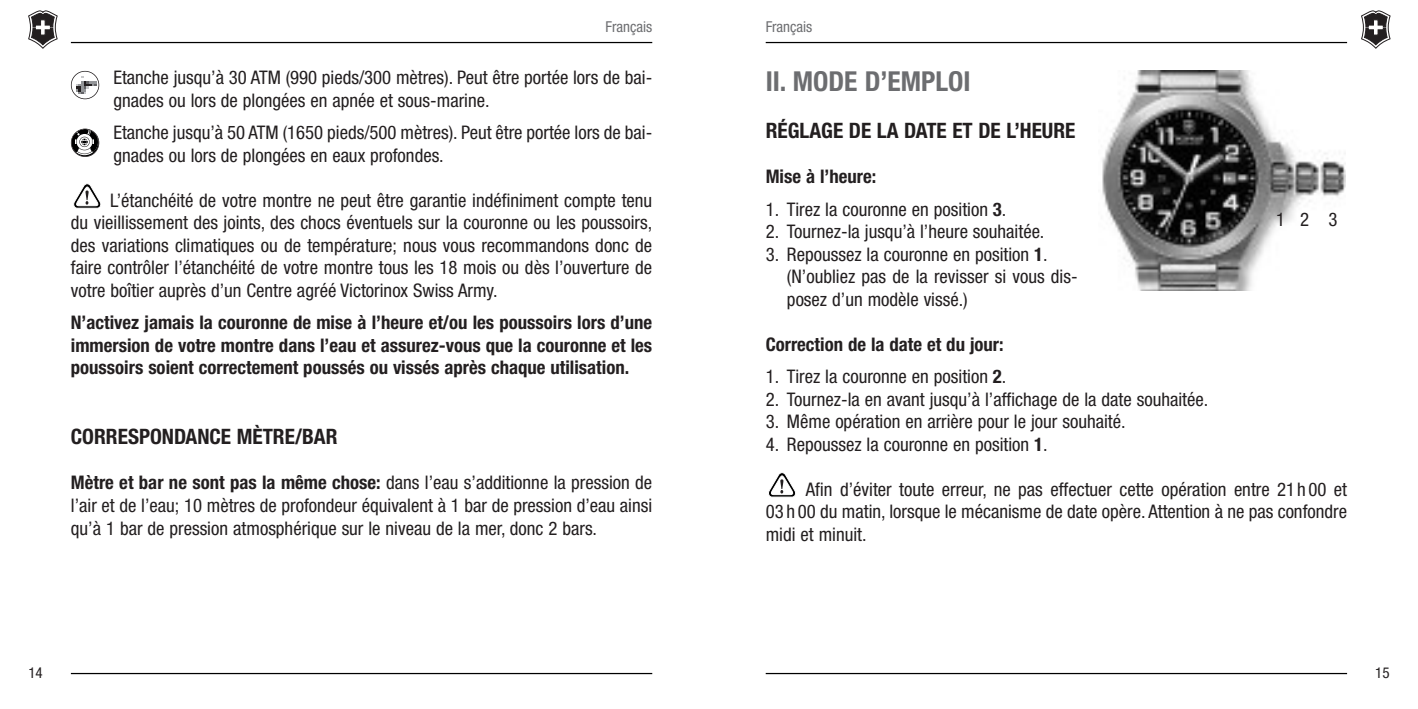
<style>
.page{position:relative;width:1418px;height:709px;background:#fff}
.page>*{position:absolute;margin:0;border:0;box-sizing:border-box;transform-origin:0 0}
.t1{font:700 condensed 27.5px "Helvetica Neue";color:#6c6d70}
.t2{font:700 condensed 21.25px "Helvetica Neue";color:#231f20}
.t3{font:condensed 18.75px/22.5px "Helvetica Neue";color:#231f20}
.t4{font:700 condensed 18.75px/22.5px "Helvetica Neue";color:#231f20;text-align:justify}
.t5{font:condensed 15px "Helvetica Neue";color:#6c6d70}
.t6{font:condensed 15px "Helvetica Neue";color:#231f20}
.s1{font-weight:700}
</style>
<div class="page">
<svg style="left:768px;top:472px;width:28px;height:25px"></svg>
<hr style="left:765px;top:42px;width:581px;height:1px;background:#000">
<svg style="left:1361px;top:11px;width:29px;height:37px"></svg>
<hr style="left:765px;top:673px;width:581px;height:1px;background:#000">
<svg style="left:73px;top:183px;width:28px;height:25px"></svg>
<svg style="left:71px;top:129px;width:28px;height:28px"></svg>
<div style="left:71px;top:129px;width:28px;height:28px;border:2px solid #231f20;border-radius:50%"></div>
<svg style="left:71px;top:71px;width:28px;height:28px"></svg>
<img style="left:73px;top:73px;width:23px;height:23px;border-radius:50%">
<div style="left:71px;top:71px;width:28px;height:28px;border:2px solid #231f20;border-radius:50%"></div>
<svg style="left:28px;top:11px;width:29px;height:37px"></svg>
<hr style="left:71px;top:42px;width:581px;height:1px;background:#000">
<hr style="left:71px;top:673px;width:581px;height:1px;background:#000">
<img style="left:1102px;top:71px;width:243px;height:220px">
<p class="t5" style="left:605px;top:21px;width:48px">Français</p>
<p class="t3" style="left:113px;top:68px;width:540px">Etanche jusqu’à 30 ATM (990 pieds/300 mètres). Peut être portée lors de bai&shy;gnades ou lors de plongées en apnée et sous-marine.</p>
<p class="t3" style="left:113px;top:123px;width:540px">Etanche jusqu’à 50 ATM (1650 pieds/500 mètres). Peut être portée lors de bai&shy;gnades ou lors de plongées en eaux profondes.</p>
<p class="t3" style="left:71px;top:190px;width:583px;text-align:justify;text-indent:39px">L’étanchéité de votre montre ne peut être garantie indéfiniment compte tenu du vieillissement des joints, des chocs éventuels sur la couronne ou les poussoirs, des variations climatiques ou de température; nous vous recommandons donc de faire contrôler l’étanchéité de votre montre tous les 18 mois ou dès l’ouverture de votre boîtier auprès d’un Centre agréé Victorinox Swiss Army.</p>
<p class="t4" style="left:71px;top:313px;width:583px">N’activez jamais la couronne de mise à l’heure et/ou les poussoirs lors d’une immersion de votre montre dans l’eau et assurez-vous que la couronne et les poussoirs soient correctement poussés ou vissés après chaque utilisation.</p>
<p class="t2" style="left:71px;top:429px;width:268px">CORRESPONDANCE MÈTRE/BAR</p>
<p class="t3" style="left:71px;top:473px;width:583px;text-align:justify"><span class="s1">Mètre et bar ne sont pas la même chose:</span> dans l’eau s’additionne la pression de l’air et de l’eau; 10 mètres de profondeur équivalent à 1 bar de pression d’eau ainsi qu’à 1 bar de pression atmosphérique sur le niveau de la mer, donc 2 bars.</p>
<p class="t5" style="left:765px;top:21px;width:48px">Français</p>
<h1 class="t1" style="left:765px;top:71px;width:206px">II. MODE D’EMPLOI</h1>
<p class="t2" style="left:765px;top:123px;width:311px">RÉGLAGE DE LA DATE ET DE L’HEURE</p>
<p class="t4" style="left:765px;top:167px;width:112px">Mise à l’heure:</p>
<p class="t3" style="left:765px;top:199px;width:242px">1. Tirez la couronne en position <span class="s1">3</span>.</p>
<p class="t3" style="left:765px;top:222px;width:280px">2. Tournez-la jusqu’à l’heure souhaitée.</p>
<p class="t3" style="left:787px;top:244px;width:292px;text-indent:-21px">3. Repoussez la couronne en position <span class="s1">1</span>. (N’oubliez pas de la revisser si vous dis&shy;posez d’un modèle vissé.)</p>
<p class="t4" style="left:765px;top:334px;width:239px">Correction de la date et du jour:</p>
<p class="t3" style="left:765px;top:367px;width:242px">1. Tirez la couronne en position <span class="s1">2</span>.</p>
<p class="t3" style="left:765px;top:389px;width:444px">2. Tournez-la en avant jusqu’à l’affichage de la date souhaitée.</p>
<p class="t3" style="left:765px;top:412px;width:361px">3. Même opération en arrière pour le jour souhaité.</p>
<p class="t3" style="left:765px;top:434px;width:283px">4. Repoussez la couronne en position <span class="s1">1</span>.</p>
<p class="t3" style="left:765px;top:479px;width:583px;text-align:justify;text-indent:40px">Afin d’éviter toute erreur, ne pas effectuer cette opération entre 21h 00 et 03 h 00 du matin, lorsque le mécanisme de date opère. Attention à ne pas confondre midi et minuit.</p>
<p class="t3" style="left:1276px;top:210px;width:63px">12 3</p>
<p class="t6" style="left:28px;top:667px;width:16px">14</p>
<p class="t6" style="left:1375px;top:667px;width:16px">15</p>
</div>
